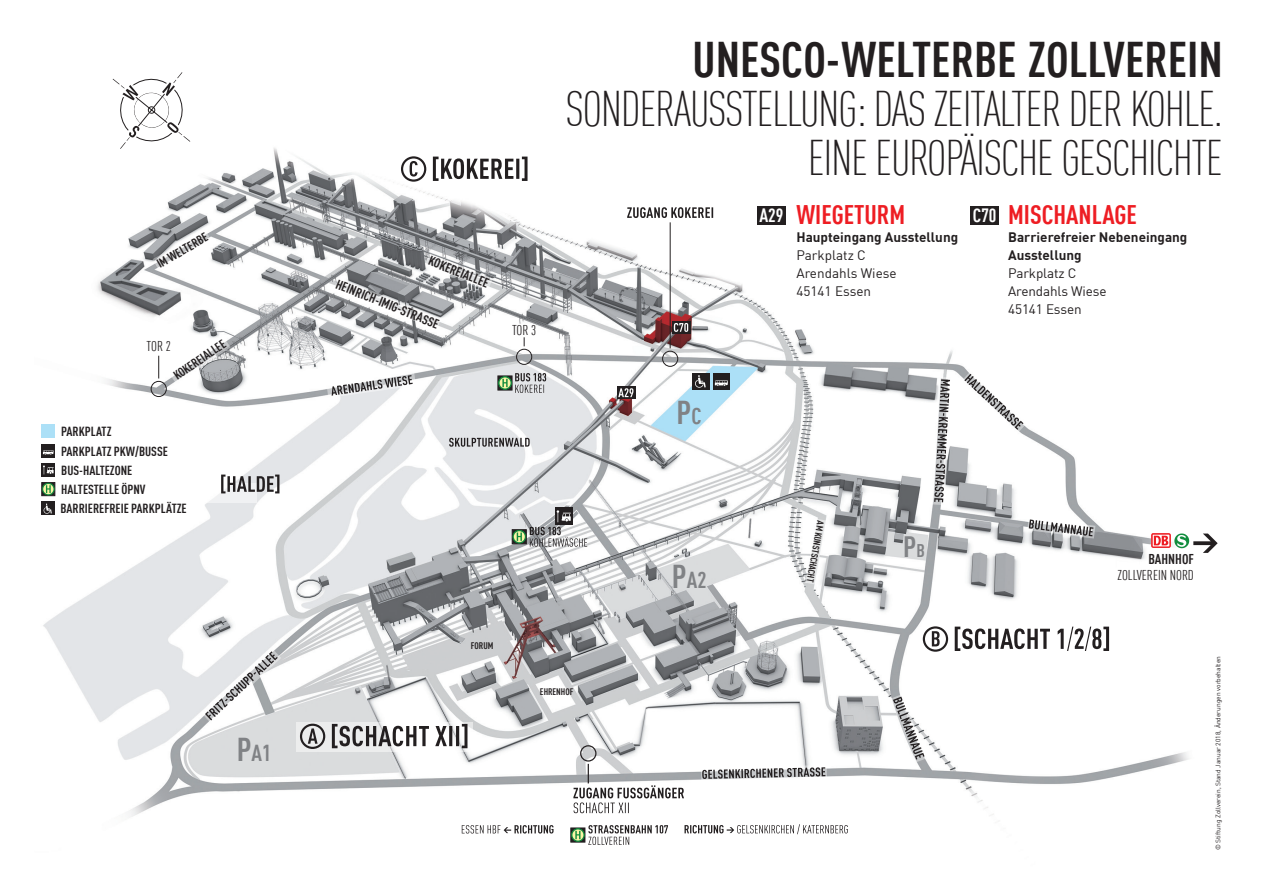
<style>
.page{position:relative;width:1263px;height:893px;background:#fff}
.page>*{position:absolute;margin:0;border:0;box-sizing:border-box;transform-origin:0 0}
.t1{font:300 condensed 49.05px "DIN Offc";letter-spacing:-.03em;color:#231f20}
.t2{font:700 condensed 49.05px "DIN Offc";color:#231f20}
.t3{font:700 condensed 32.4px "DIN Offc";color:#808285}
.t4{font:700 condensed 28.8px "DIN Offc";color:#808285}
.t5{font:700 condensed 26.4px "DIN Offc";color:#ee1d23}
.t6{font:700 condensed 22.65px "DIN Offc";color:#808285}
.t7{font:700 condensed 18.9px "DIN Offc";color:#fff}
.t8{font:condensed 13.95px/16.4px "DIN Offc";color:#231f20;text-align:right}
.t9{font:13.5px/18px "DIN Offc";letter-spacing:-.01em;color:#231f20}
.t10{font:700 13.5px "DIN Offc";color:#231f20}
.t11{font:700 condensed 13.05px "DIN Offc";color:#231f20}
.t12{font:700 condensed 12.9px "DIN Offc";color:#231f20}
.t13{font:700 condensed 12.3px "DIN Offc";color:#231f20}
.t14{font:700 condensed 9.45px "DIN Offc";color:#231f20}
.t15{font:700 condensed 9.3px "DIN Offc";color:#231f20}
.t16{font:6.6px "DIN Offc";color:#231f20}
.s1{font-size:32.4px}
.s2{font-size:22.65px}
.s3{font-size:18px}
.s4{font-weight:700}
</style>
<div class="page">
<img style="left:41px;top:79px;width:1148px;height:764px">
<svg style="left:449px;top:438px;width:81px;height:9px"></svg>
<div style="left:555px;top:508px;width:17px;height:17px;background:#231f20"></div>
<svg style="left:557px;top:510px;width:14px;height:11px"></svg>
<svg style="left:113px;top:72px;width:77px;height:77px"></svg>
<div style="left:580px;top:745px;width:16px;height:17px;border:1px solid #231f20;border-radius:50%"></div>
<hr style="left:670px;top:222px;width:1px;height:126px;background:#231f20">
<div style="left:662px;top:351px;width:16px;height:16px;border:1px solid #231f20;border-radius:50%"></div>
<svg style="left:158px;top:356px;width:1px;height:22px"></svg>
<div style="left:151px;top:381px;width:16px;height:16px;border:1px solid #231f20;border-radius:50%"></div>
<div style="left:516px;top:349px;width:16px;height:16px;border:1px solid #231f20;border-radius:50%"></div>
<svg style="left:627px;top:207px;width:86px;height:11px"></svg>
<svg style="left:931px;top:377px;width:21px;height:128px"></svg>
<svg style="left:202px;top:649px;width:79px;height:74px"></svg>
<svg style="left:701px;top:765px;width:126px;height:16px"></svg>
<svg style="left:890px;top:694px;width:37px;height:69px"></svg>
<svg style="left:1027px;top:517px;width:68px;height:22px"></svg>
<svg style="left:962px;top:371px;width:65px;height:62px"></svg>
<svg style="left:573px;top:764px;width:111px;height:49px"></svg>
<div style="left:193px;top:483px;width:64px;height:20px;background:linear-gradient(to right,#fefefe,#eaecee)"></div>
<svg style="left:221px;top:475px;width:58px;height:18px"></svg>
<svg style="left:327px;top:373px;width:89px;height:25px"></svg>
<svg style="left:296px;top:722px;width:177px;height:29px;fill:#eceded"></svg>
<svg style="left:332px;top:724px;width:135px;height:24px"></svg>
<div style="left:300px;top:724px;width:25px;height:25px;border:2px solid #231f20;border-radius:50%"></div>
<svg style="left:308px;top:728px;width:10px;height:16px"></svg>
<svg style="left:1151px;top:533px;width:67px;height:20px"></svg>
<div style="left:396px;top:154px;width:136px;height:30px;background:#fff"></div>
<svg style="left:433px;top:157px;width:94px;height:24px"></svg>
<div style="left:401px;top:156px;width:25px;height:26px;border:2px solid #231f20;border-radius:50%"></div>
<svg style="left:410px;top:161px;width:8px;height:16px"></svg>
<div style="left:919px;top:624px;width:194px;height:30px;background:#fff"></div>
<svg style="left:955px;top:627px;width:154px;height:24px"></svg>
<div style="left:923px;top:626px;width:25px;height:26px;border:2px solid #231f20;border-radius:50%"></div>
<svg style="left:932px;top:631px;width:7px;height:15px"></svg>
<svg style="left:334px;top:253px;width:159px;height:77px"></svg>
<svg style="left:805px;top:519px;width:21px;height:65px"></svg>
<svg style="left:168px;top:335px;width:62px;height:49px"></svg>
<svg style="left:153px;top:229px;width:59px;height:42px"></svg>
<svg style="left:498px;top:373px;width:48px;height:20px"></svg>
<svg style="left:512px;top:527px;width:75px;height:20px"></svg>
<svg style="left:462px;top:825px;width:91px;height:8px"></svg>
<svg style="left:684px;top:824px;width:164px;height:10px"></svg>
<svg style="left:571px;top:825px;width:97px;height:20px"></svg>
<div style="left:713px;top:373px;width:16px;height:16px;background:#231f20"></div>
<svg style="left:715px;top:380px;width:13px;height:6px"></svg>
<div style="left:42px;top:463px;width:13px;height:14px;background:#231f20"></div>
<svg style="left:43px;top:465px;width:11px;height:9px"></svg>
<svg style="left:42px;top:482px;width:13px;height:14px"></svg>
<svg style="left:42px;top:483px;width:13px;height:12px"></svg>
<div style="left:42px;top:444px;width:13px;height:13px;background:#231f20"></div>
<svg style="left:43px;top:450px;width:10px;height:5px"></svg>
<div style="left:42px;top:425px;width:13px;height:13px;background:#ace0f7"></div>
<svg style="left:672px;top:321px;width:18px;height:13px"></svg>
<svg style="left:674px;top:323px;width:14px;height:9px"></svg>
<svg style="left:617px;top:387px;width:18px;height:12px"></svg>
<svg style="left:618px;top:388px;width:15px;height:9px"></svg>
<div style="left:41px;top:502px;width:14px;height:13px;background:#231f20"></div>
<svg style="left:43px;top:504px;width:9px;height:10px"></svg>
<div style="left:692px;top:373px;width:17px;height:16px;background:#231f20"></div>
<svg style="left:695px;top:375px;width:11px;height:13px"></svg>
<div style="left:970px;top:206px;width:29px;height:18px;background:#231f20"></div>
<div style="left:757px;top:206px;width:29px;height:19px;background:#231f20"></div>
<p class="t13" style="left:154px;top:258px;width:58px;rotate:-30deg">IM WELTERBE</p>
<p class="t12" style="left:61px;top:424px;width:52px">PARKPLATZ</p>
<p class="t13" style="left:171px;top:371px;width:62px;rotate:-35deg">KOKEREIALLEE</p>
<p class="t8" style="left:147px;top:338px;width:26px">TOR 2</p>
<p class="t12" style="left:61px;top:443px;width:108px">PARKPLATZ PKW/BUSSE</p>
<p class="t12" style="left:61px;top:463px;width:73px">BUS-HALTEZONE</p>
<p class="t12" style="left:61px;top:482px;width:86px">HALTESTELLE ÖPNV</p>
<p class="t12" style="left:60px;top:501px;width:128px">BARRIEREFREIE PARKPLÄTZE</p>
<p class="t6" style="left:237px;top:739px;width:36px"><span class="s1">P</span>A1</p>
<p class="t11" style="left:432px;top:252px;width:65px;rotate:22deg">KOKEREIALLEE</p>
<p class="t11" style="left:339px;top:276px;width:111px;rotate:22deg">HEINRICH-IMIG-STRASSE</p>
<p class="t8" style="left:512px;top:322px;width:26px">TOR 3</p>
<p class="t2" style="left:693px;top:30px;width:532px">UNESCO- WELTERBE ZOLLVEREIN</p>
<p class="t1" style="left:565px;top:81px;width:659px">SONDERAUSSTELLUNG: DAS ZEITALTER DER KOHLE.</p>
<p class="t1" style="left:808px;top:130px;width:417px">EINE EUROPÄISCHE GESCHICHTE</p>
<p class="t5" style="left:1008px;top:199px;width:130px">MISCHANLAGE</p>
<p class="t10" style="left:1008px;top:229px;width:181px">Barrierefreier Nebeneingang</p>
<p class="t10" style="left:1008px;top:247px;width:75px">Ausstellung</p>
<p class="t9" style="left:1008px;top:264px;width:100px">Parkplatz C<br>Arendahls Wiese<br>45141 Essen</p>
<p class="t7" style="left:759px;top:204px;width:26px">A29</p>
<p class="t5" style="left:796px;top:199px;width:110px">WIEGETURM</p>
<p class="t7" style="left:973px;top:204px;width:25px">C70</p>
<p class="t10" style="left:796px;top:229px;width:163px">Haupteingang Ausstellung</p>
<p class="t9" style="left:796px;top:246px;width:71px">Parkplatz C</p>
<p class="t9" style="left:796px;top:264px;width:102px">Arendahls Wiese</p>
<p class="t9" style="left:796px;top:282px;width:76px">45141 Essen</p>
<p class="t3" style="left:676px;top:393px;width:26px">P<span class="s2">C</span></p>
<p class="t14" style="left:471px;top:640px;width:24px">FORUM</p>
<p class="t15" style="left:540px;top:686px;width:35px">EHRENHOF</p>
<p class="t6" style="left:672px;top:566px;width:36px"><span class="s1">P</span>A2</p>
<p class="t15" style="left:826px;top:522px;width:64px;rotate:100deg">AM KUNSTSCHACHT</p>
<p class="t4" style="left:903px;top:529px;width:23px">P<span class="s3">B</span></p>
<p class="t8" style="left:1117px;top:550px;width:78px"><span class="s4">BAHNHOF<br></span>ZOLLVEREIN NORD</p>
<p class="t16" style="left:1214px;top:850px;width:196px;rotate:-90deg">© Stiftung Zollverein, Stand Januar 2018, Änderungen vorbehalten</p>
</div>
